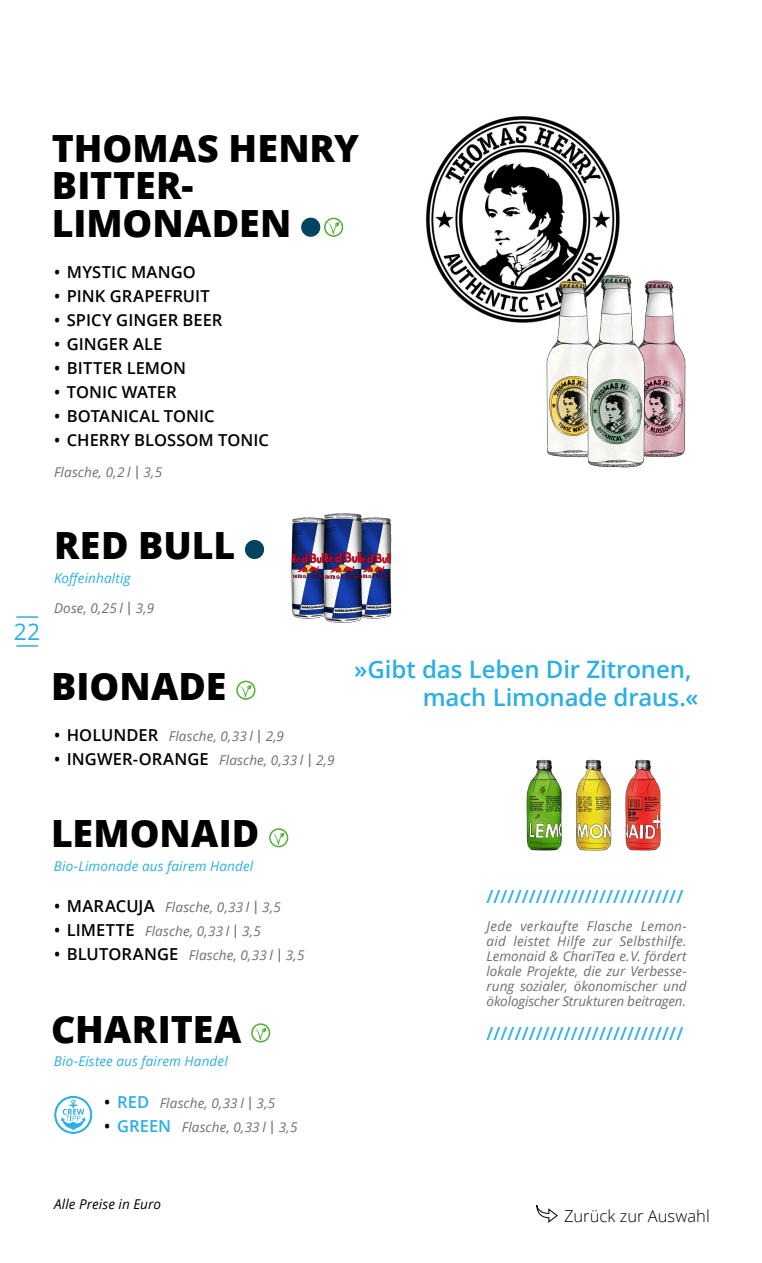
<style>
.page{position:relative;width:762px;height:1263px;background:#fff}
.page>*{position:absolute;margin:0;border:0;box-sizing:border-box;transform-origin:0 0}
.t1{font:800 37.5px/37.5px "Open Sans";color:#000}
.t2{font:600 24px/28.5px "Open Sans";letter-spacing:-.005em;color:#2bafe6;text-align:right}
.t3{font:22.95px "Open Sans";color:#2bafe6}
.t4{font:600 18px "Open Sans";color:#2bafe6}
.t5{font:600 16.5px "Open Sans";color:#000}
.t6{font:300 16.5px "Open Sans";color:#000}
.t7{font:italic 13.5px/15px "Open Sans";letter-spacing:.005em;color:#6f6f6e;text-align:justify}
.t8{font:italic 13.5px "Open Sans";letter-spacing:.01em;color:#2bafe6}
.t9{font:italic 13.5px "Open Sans";letter-spacing:.005em;color:#000}
.s1{font-weight:600;font-style:normal}
.s2{font-weight:600;font-style:normal;font-size:16.5px;color:#000}
.s3{font-weight:600;font-style:normal;font-size:16.5px;color:#2bafe6}
</style>
<div class="page">
<svg style="left:536px;top:1205px;width:22px;height:18px"></svg>
<img style="left:258px;top:513px;width:134px;height:110px">
<img style="left:425px;top:116px;width:195px;height:207px">
<img style="left:675px;top:342px;width:11px;height:115px">
<img style="left:516px;top:266px;width:38px;height:190px">
<img style="left:554px;top:259px;width:121px;height:209px">
<img style="left:526px;top:759px;width:135px;height:92px">
<div style="left:245px;top:540px;width:19px;height:19px;background:#004462;border-radius:50%"></div>
<svg style="left:240px;top:685px;width:11px;height:12px"></svg>
<div style="left:236px;top:681px;width:19px;height:19px;border:2px solid #51ae30;border-radius:50%"></div>
<svg style="left:255px;top:1028px;width:11px;height:11px"></svg>
<div style="left:251px;top:1023px;width:19px;height:19px;border:2px solid #51ae30;border-radius:50%"></div>
<svg style="left:54px;top:1096px;width:38px;height:38px"></svg>
<svg style="left:273px;top:833px;width:11px;height:11px"></svg>
<div style="left:269px;top:828px;width:19px;height:19px;border:2px solid #51ae30;border-radius:50%"></div>
<div style="left:301px;top:218px;width:19px;height:19px;background:#004462;border-radius:50%"></div>
<svg style="left:328px;top:222px;width:11px;height:12px"></svg>
<div style="left:324px;top:218px;width:19px;height:19px;border:2px solid #51ae30;border-radius:50%"></div>
<hr style="left:16px;top:645px;width:22px;height:2px;background:#2bafe6">
<hr style="left:16px;top:616px;width:22px;height:2px;background:#2bafe6">
<h1 class="t1" style="left:52px;top:127px;width:308px">THOMAS HENRY<br>BITTER-<br>LIMONADEN</h1>
<p class="t5" style="left:54px;top:261px;width:143px">• MYSTIC MANGO</p>
<p class="t5" style="left:54px;top:285px;width:157px">• PINK GRAPEFRUIT</p>
<p class="t5" style="left:54px;top:309px;width:170px">• SPICY GINGER BEER</p>
<p class="t5" style="left:54px;top:333px;width:110px">• GINGER ALE</p>
<p class="t5" style="left:54px;top:357px;width:134px">• BITTER LEMON</p>
<p class="t5" style="left:54px;top:381px;width:124px">• TONIC WATER</p>
<p class="t5" style="left:54px;top:405px;width:162px">• BOTANICAL TONIC</p>
<p class="t5" style="left:54px;top:429px;width:216px">• CHERRY BLOSSOM TONIC</p>
<p class="t7" style="left:54px;top:464px;width:110px">Flasche, 0,2 l <span class="s1">|</span> 3,5</p>
<h3 class="t3" style="left:14px;top:616px;width:28px">22</h3>
<h1 class="t1" style="left:54px;top:525px;width:182px">RED BULL</h1>
<p class="t8" style="left:54px;top:568px;width:78px">Koffeinhaltig</p>
<p class="t7" style="left:54px;top:600px;width:102px">Dose, 0,25 l <span class="s1">|</span> 3,9</p>
<h1 class="t1" style="left:51px;top:665px;width:177px">BIONADE</h1>
<p class="t7" style="left:54px;top:728px;width:231px"><span class="s2">• HOLUNDER</span> Flasche, 0,33 l <span class="s1">|</span> 2,9</p>
<p class="t7" style="left:54px;top:752px;width:282px"><span class="s2">• INGWER-ORANGE</span> Flasche, 0,33 l <span class="s1">|</span> 2,9</p>
<h2 class="t2" style="left:354px;top:654px;width:345px">»Gibt das Leben Dir Zitronen, mach Limonade draus.«</h2>
<h1 class="t1" style="left:51px;top:813px;width:210px">LEMONAID</h1>
<p class="t8" style="left:54px;top:857px;width:201px">Bio-Limonade aus fairem Handel</p>
<p class="t7" style="left:54px;top:900px;width:228px"><span class="s2">• MARACUJA</span> Flasche, 0,33 l <span class="s1">|</span> 3,5</p>
<p class="t7" style="left:54px;top:924px;width:208px"><span class="s2">• LIMETTE</span> Flasche, 0,33 l <span class="s1">|</span> 3,5</p>
<p class="t7" style="left:54px;top:948px;width:252px"><span class="s2">• BLUTORANGE</span> Flasche, 0,33 l <span class="s1">|</span> 3,5</p>
<h1 class="t1" style="left:51px;top:1008px;width:192px">CHARITEA</h1>
<p class="t8" style="left:54px;top:1052px;width:175px">Bio-Eistee aus fairem Handel</p>
<p class="t7" style="left:104px;top:1095px;width:172px"><span class="s2">•</span> <span class="s3">RED</span> Flasche, 0,33 l <span class="s1">|</span> 3,5</p>
<p class="t7" style="left:104px;top:1119px;width:194px"><span class="s2">•</span> <span class="s3">GREEN</span> Flasche, 0,33 l <span class="s1">|</span> 3,5</p>
<h3 class="t4" style="left:486px;top:884px;width:198px">////////////////////////////</h3>
<p class="t7" style="left:486px;top:918px;width:201px">Jede verkaufte Flasche Lemon&shy;aid leistet Hilfe zur Selbsthilfe.<br>Lemonaid &amp; ChariTea e. V. fördert lokale Projekte, die zur Verbesse&shy;rung sozialer, ökonomischer und ökologischer Strukturen beitragen.</p>
<h3 class="t4" style="left:486px;top:1021px;width:198px">////////////////////////////</h3>
<p class="t9" style="left:54px;top:1195px;width:108px">Alle Preise in Euro</p>
<p class="t6" style="left:564px;top:1204px;width:147px">Zurück zur Auswahl</p>
</div>
